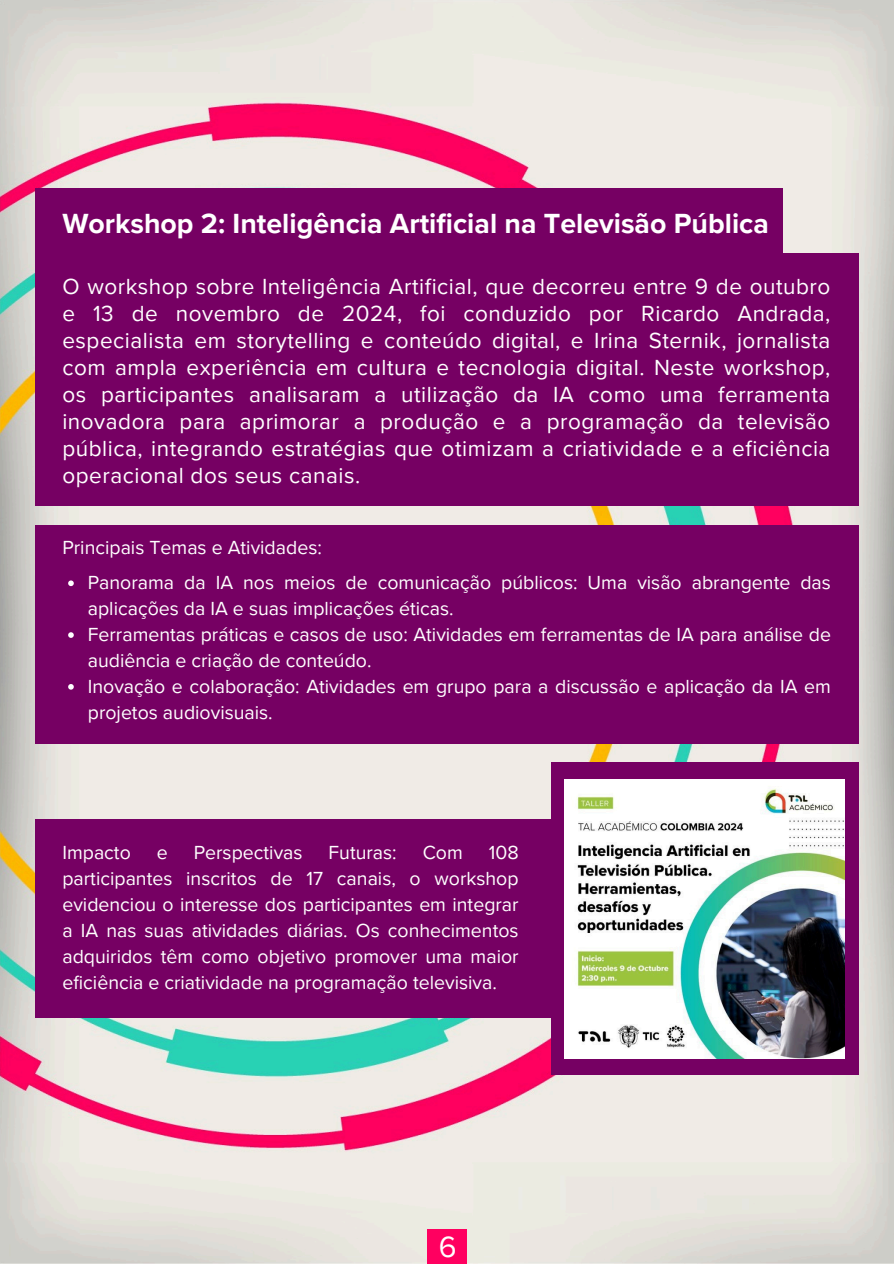
<style>
.page{position:relative;width:894px;height:1264px;background:#fff}
.page>*{position:absolute;margin:0;border:0;box-sizing:border-box;transform-origin:0 0}
.t1{font:30.15px "Proxima Nova";color:#fff}
.t2{font:700 28.5px "Proxima Nova";color:#fff}
.t3{font:22.5px/27px "Proxima Nova";letter-spacing:.025em;color:#fff;text-align:justify}
.t4{font:19.5px/25.8px "Proxima Nova";color:#fff}
</style>
<div class="page">
<img style="left:0;top:0;width:893px;height:1263px">
<div style="left:427px;top:1228px;width:39px;height:35px;background:#ff0060"></div>
<div style="left:35px;top:188px;width:747px;height:73px;background:#760063"></div>
<div style="left:35px;top:254px;width:822px;height:252px;background:#760063"></div>
<div style="left:35px;top:525px;width:822px;height:218px;background:#760063"></div>
<div style="left:35px;top:819px;width:529px;height:199px;background:#760063"></div>
<div style="left:550px;top:762px;width:308px;height:312px;background:#760063"></div>
<img style="left:564px;top:779px;width:279px;height:279px">
<svg style="left:68px;top:580px;width:6px;height:6px"></svg>
<svg style="left:68px;top:632px;width:6px;height:6px"></svg>
<svg style="left:68px;top:684px;width:6px;height:5px"></svg>
<h2 class="t2" style="left:62px;top:207px;width:707px">Workshop 2: Inteligência Artificial na Televisão Pública</h2>
<p class="t3" style="left:62px;top:273px;width:769px">O workshop sobre Inteligência Artificial, que decorreu entre 9 de outubro e 13 de novembro de 2024, foi conduzido por Ricardo Andrada, especialista em storytelling e conteúdo digital, e Irina Sternik, jornalista com ampla experiência em cultura e tecnologia digital. Neste workshop, os participantes analisaram a utilização da IA como uma ferramenta inovadora para aprimorar a produção e a programação da televisão pública, integrando estratégias que otimizam a criatividade e a eficiência operacional dos seus canais.</p>
<p class="t4" style="left:62px;top:535px;width:261px">Principais Temas e Atividades:</p>
<p class="t4" style="left:88px;top:570px;width:744px">Panorama da IA nos meios de comunicação públicos: Uma visão abrangente das aplicações da IA e suas implicações éticas.</p>
<p class="t4" style="left:88px;top:622px;width:744px">Ferramentas práticas e casos de uso: Atividades em ferramentas de IA para análise de audiência e criação de conteúdo.</p>
<p class="t4" style="left:88px;top:674px;width:744px">Inovação e colaboração: Atividades em grupo para a discussão e aplicação da IA em projetos audiovisuais.</p>
<p class="t4" style="left:62px;top:840px;width:70px">Impacto</p>
<p class="t4" style="left:157px;top:840px;width:12px">e</p>
<p class="t4" style="left:194px;top:840px;width:110px">Perspectivas</p>
<p class="t4" style="left:328px;top:840px;width:70px">Futuras:</p>
<p class="t4" style="left:422px;top:840px;width:42px">Com</p>
<p class="t4" style="left:62px;top:840px;width:457px;text-align:justify;text-indent:426px">108 participantes inscritos de 17 canais, o workshop evidenciou o interesse dos participantes em integrar a IA nas suas atividades diárias. Os conhecimentos adquiridos têm como objetivo promover uma maior eficiência e criatividade na programação televisiva.</p>
<h1 class="t1" style="left:438px;top:1229px;width:19px">6</h1>
</div>
